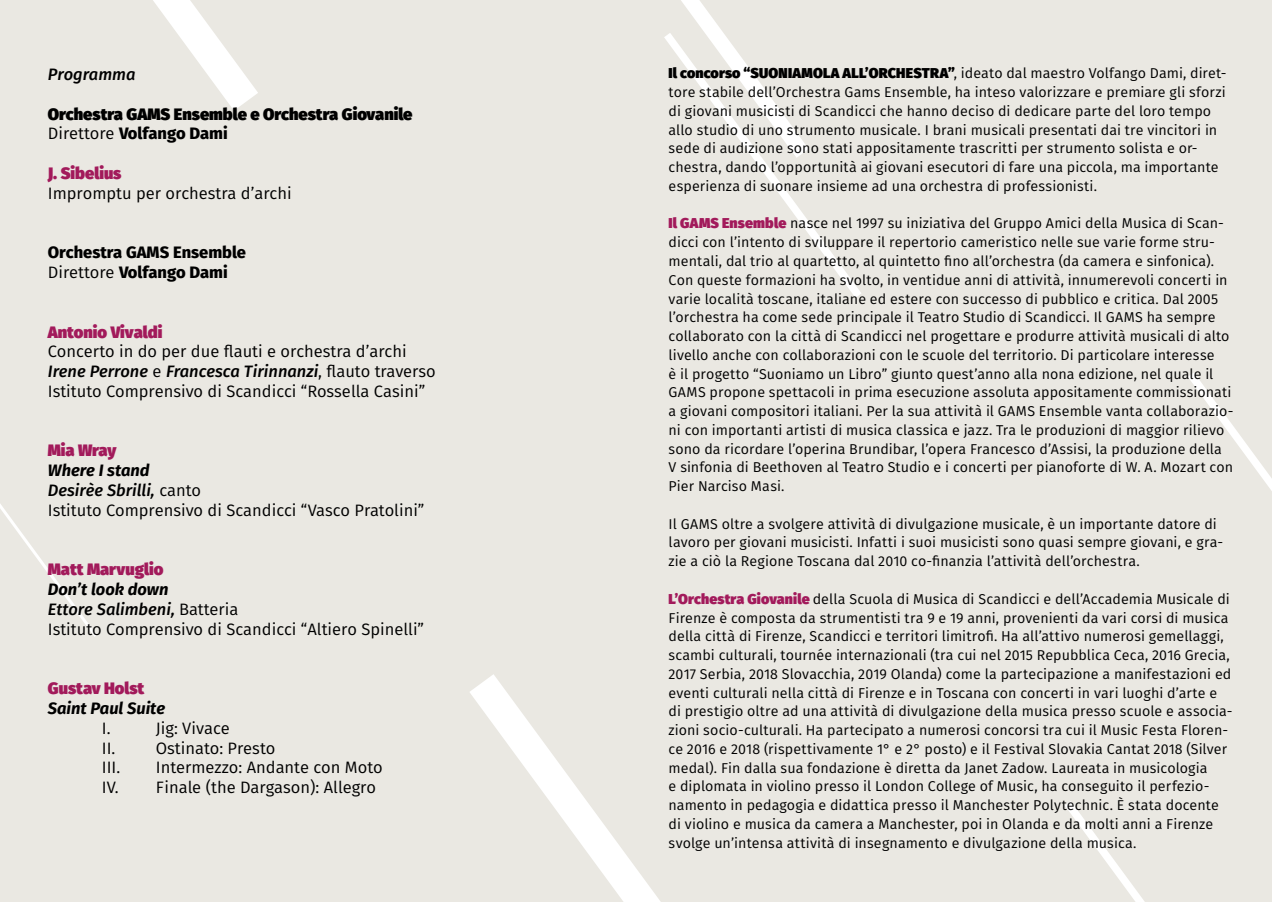
<style>
.page{position:relative;width:1272px;height:902px;background:#fff}
.page>*{position:absolute;margin:0;border:0;box-sizing:border-box;transform-origin:0 0}
.t1{font:16.5px/19.8px "Fira Sans";color:#000}
.t2{font:900 16.5px/19.8px "Fira Sans";color:#000}
.t3{font:900 16.5px "Fira Sans";color:#a21a5b}
.t4{font:800 16.5px/19.8px "Fira Sans";color:#000}
.t5{font:italic 700 16.5px "Fira Sans";color:#000}
.t6{font:italic 500 16.5px "Fira Sans";color:#000}
.t7{font:14.25px/18.8px "Fira Sans";letter-spacing:.005em;color:#000}
.s1{font-weight:400}
.s2{font-weight:800}
.s3{font-weight:500;font-style:italic}
.s4{font-weight:700;font-style:italic}
.s5{font-weight:900}
.s6{font-weight:900;color:#a21a5b}
</style>
<div class="page">
<div style="left:0;top:0;width:1271px;height:901px;background:#eae8e2"></div>
<svg style="left:681px;top:0;width:42px;height:33px"></svg>
<svg style="left:470px;top:674px;width:190px;height:227px"></svg>
<svg style="left:153px;top:0;width:105px;height:110px"></svg>
<svg style="left:1188px;top:373px;width:83px;height:117px"></svg>
<svg style="left:1065px;top:801px;width:79px;height:100px"></svg>
<svg style="left:664px;top:33px;width:197px;height:265px"></svg>
<svg style="left:0;top:504px;width:97px;height:132px"></svg>
<p class="t6" style="left:48px;top:63px;width:89px">Programma</p>
<p class="t2" style="left:48px;top:104px;width:366px">Orchestra GAMS Ensemble e Orchestra Giovanile<br><span class="s1">Direttore</span> <span class="s2">Volfango Dami</span></p>
<p class="t3" style="left:48px;top:161px;width:75px">J. Sibelius</p>
<p class="t1" style="left:48px;top:183px;width:245px">Impromptu per orchestra d’archi</p>
<p class="t4" style="left:48px;top:243px;width:200px">Orchestra GAMS Ensemble<br><span class="s1">Direttore</span> Volfango Dami</p>
<p class="t3" style="left:48px;top:320px;width:116px">Antonio Vivaldi</p>
<p class="t1" style="left:48px;top:342px;width:389px">Concerto in do per due flauti e orchestra d’archi<br><span class="s3">Irene Perrone</span> e <span class="s3">Francesca Tirinnanzi</span>, flauto traverso<br>Istituto Comprensivo di Scandicci “Rossella Casini”</p>
<p class="t3" style="left:48px;top:439px;width:70px">Mia Wray</p>
<p class="t1" style="left:48px;top:460px;width:378px"><span class="s4">Where I stand<br></span><span class="s3">Desirèe Sbrilli,</span> canto<br>Istituto Comprensivo di Scandicci “Vasco Pratolini”</p>
<p class="t3" style="left:48px;top:557px;width:117px">Matt Marvuglio</p>
<p class="t1" style="left:48px;top:579px;width:378px"><span class="s4">Don’t look down<br></span><span class="s3">Ettore Salimbeni,</span> Batteria<br>Istituto Comprensivo di Scandicci “Altiero Spinelli”</p>
<p class="t3" style="left:48px;top:676px;width:98px">Gustav Holst</p>
<p class="t5" style="left:48px;top:696px;width:119px">Saint Paul Suite</p>
<p class="t1" style="left:102px;top:718px;width:10px">I.</p>
<p class="t1" style="left:156px;top:718px;width:75px">Jig: Vivace</p>
<p class="t1" style="left:102px;top:738px;width:15px">II.</p>
<p class="t1" style="left:156px;top:738px;width:121px">Ostinato: Presto</p>
<p class="t1" style="left:102px;top:757px;width:20px">III.</p>
<p class="t1" style="left:102px;top:757px;width:282px;text-indent:54px">Intermezzo: Andante con Moto<br>IV. Finale (the Dargason): Allegro</p>
<p class="t7" style="left:668px;top:64px;width:559px"><span class="s5">Il concorso “SUONIAMOLA ALL’ORCHESTRA”</span>, ideato dal maestro Volfango Dami, diret&shy;tore stabile dell’Orchestra Gams Ensemble, ha inteso valorizzare e premiare gli sforzi di giovani musicisti di Scandicci che hanno deciso di dedicare parte del loro tempo allo studio di uno strumento musicale. I brani musicali presentati dai tre vincitori in sede di audizione sono stati appositamente trascritti per strumento solista e or&shy;chestra, dando l’opportunità ai giovani esecutori di fare una piccola, ma importante esperienza di suonare insieme ad una orchestra di professionisti.</p>
<p class="t7" style="left:668px;top:214px;width:566px"><span class="s6">Il GAMS Ensemble</span> nasce nel 1997 su iniziativa del Gruppo Amici della Musica di Scan&shy;dicci con l’intento di sviluppare il repertorio cameristico nelle sue varie forme stru&shy;mentali, dal trio al quartetto, al quintetto fino all’orchestra (da camera e sinfonica).<br>Con queste formazioni ha svolto, in ventidue anni di attività, innumerevoli concerti in varie località toscane, italiane ed estere con successo di pubblico e critica. Dal 2005 l’orchestra ha come sede principale il Teatro Studio di Scandicci. Il GAMS ha sempre collaborato con la città di Scandicci nel progettare e produrre attività musicali di alto livello anche con collaborazioni con le scuole del territorio. Di particolare interesse<br>è il progetto “Suoniamo un Libro” giunto quest’anno alla nona edizione, nel quale il GAMS propone spettacoli in prima esecuzione assoluta appositamente commissionati a giovani compositori italiani. Per la sua attività il GAMS Ensemble vanta collaborazio&shy;ni con importanti artisti di musica classica e jazz. Tra le produzioni di maggior rilievo sono da ricordare l’operina Brundibar, l’opera Francesco d’Assisi, la produzione della V sinfonia di Beethoven al Teatro Studio e i concerti per pianoforte di W. A. Mozart con Pier Narciso Masi.</p>
<p class="t7" style="left:668px;top:514px;width:556px">Il GAMS oltre a svolgere attività di divulgazione musicale, è un importante datore di lavoro per giovani musicisti. Infatti i suoi musicisti sono quasi sempre giovani, e gra&shy;zie a ciò la Regione Toscana dal 2010 co-finanzia l’attività dell’orchestra.</p>
<p class="t7" style="left:668px;top:589px;width:565px"><span class="s6">L’Orchestra Giovanile</span> della Scuola di Musica di Scandicci e dell’Accademia Musicale di Firenze è composta da strumentisti tra 9 e 19 anni, provenienti da vari corsi di musica della città di Firenze, Scandicci e territori limitrofi. Ha all’attivo numerosi gemellaggi, scambi culturali, tournée internazionali (tra cui nel 2015 Repubblica Ceca, 2016 Grecia, 2017 Serbia, 2018 Slovacchia, 2019 Olanda) come la partecipazione a manifestazioni ed eventi culturali nella città di Firenze e in Toscana con concerti in vari luoghi d’arte e di prestigio oltre ad una attività di divulgazione della musica presso scuole e associa&shy;zioni socio-culturali. Ha partecipato a numerosi concorsi tra cui il Music Festa Floren&shy;ce 2016 e 2018 (rispettivamente 1° e 2° posto) e il Festival Slovakia Cantat 2018 (Silver medal). Fin dalla sua fondazione è diretta da Janet Zadow. Laureata in musicologia<br>e diplomata in violino presso il London College of Music, ha conseguito il perfezio&shy;namento in pedagogia e didattica presso il Manchester Polytechnic. È stata docente di violino e musica da camera a Manchester, poi in Olanda e da molti anni a Firenze svolge un’intensa attività di insegnamento e divulgazione della musica.</p>
</div>
